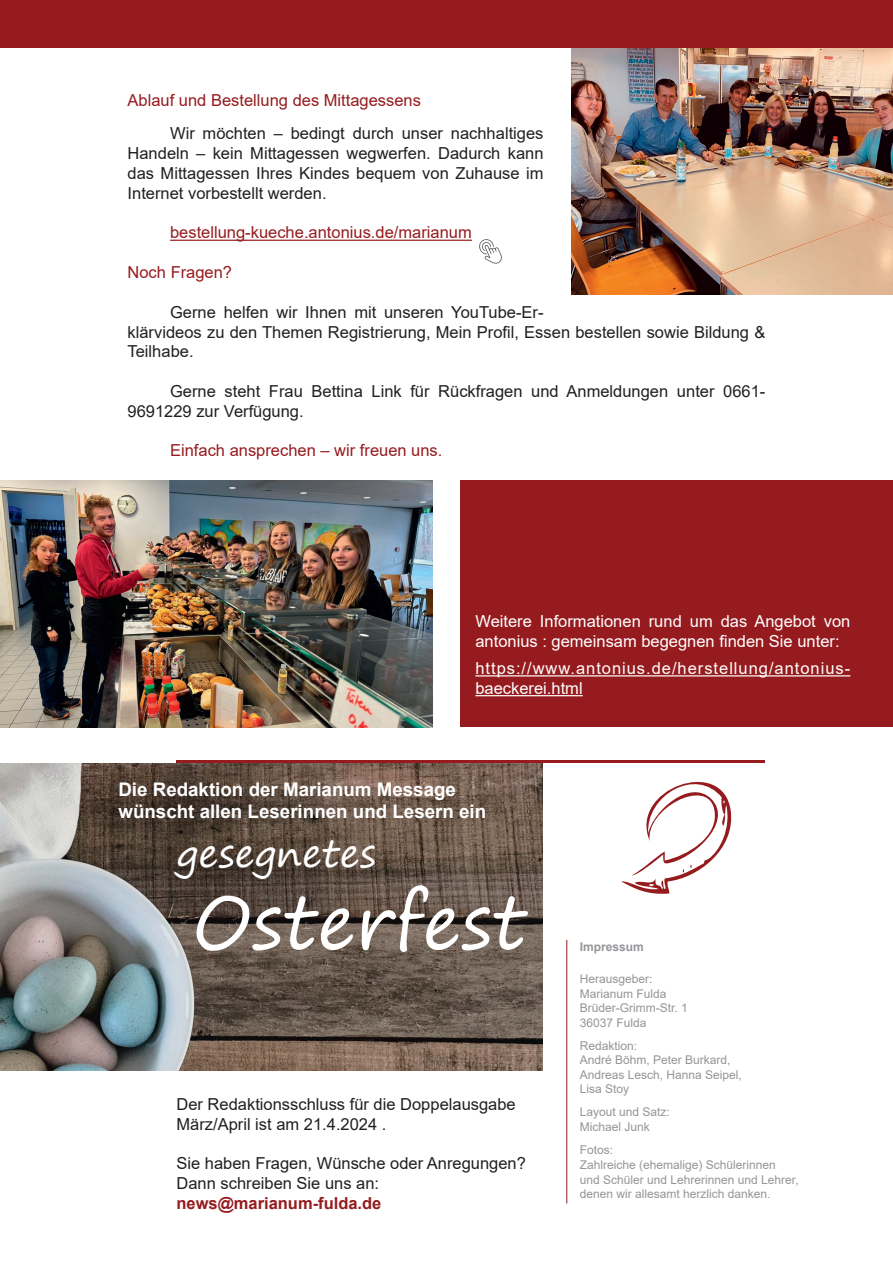
<style>
.page{position:relative;width:893px;height:1263px;background:#fff}
.page>*{position:absolute;margin:0;border:0;box-sizing:border-box;transform-origin:0 0}
.t1{font:73.5px "Segoe Print";color:#fff}
.t2{font:38.4px "Segoe Print";color:#fff}
.t3{font:700 18.75px/22.5px "Arial";color:#fff}
.t4{font:16.5px/19.8px "Arial";color:#231f20}
.t5{font:16.5px "Arial";color:#961b1e}
.t6{font:16.5px/19.8px "Arial";color:#fff}
.t7{font:16.5px/19.8px "Arial";letter-spacing:.06em;color:#fff}
.t8{font:700 16.5px "Arial";color:#961b1e}
.t9{font:12px/14.7px "Arial";color:#939598}
.t10{font:700 12px "Arial";color:#939598}
</style>
<div class="page">
<hr style="left:170px;top:240px;width:302px;height:1px;background:#961b1e">
<img style="left:571px;top:48px;width:322px;height:246px">
<div style="left:0;top:0;width:893px;height:48px;background:#961b1e"></div>
<div style="left:460px;top:480px;width:433px;height:247px;background:#961b1e"></div>
<img style="left:0;top:480px;width:433px;height:247px">
<hr style="left:475px;top:675px;width:375px;height:1px;background:#fff">
<hr style="left:475px;top:695px;width:108px;height:1px;background:#fff">
<hr style="left:566px;top:940px;width:1px;height:263px;background:#961b1e">
<hr style="left:176px;top:760px;width:589px;height:3px;background:#961b1e">
<img style="left:0;top:763px;width:543px;height:307px">
<svg style="left:621px;top:781px;width:111px;height:113px"></svg>
<svg style="left:479px;top:239px;width:23px;height:25px"></svg>
<p class="t5" style="left:128px;top:88px;width:295px">Ablauf und Bestellung des Mittagessens</p>
<p class="t4" style="left:128px;top:124px;width:417px;text-align:justify;text-indent:43px">Wir möchten – bedingt durch unser nachhaltiges Handeln – kein Mittagessen wegwerfen. Dadurch kann das Mittagessen Ihres Kindes bequem von Zuhause im Internet vorbestellt werden.</p>
<p class="t5" style="left:170px;top:221px;width:303px">bestellung-kueche.antonius.de/marianum</p>
<p class="t5" style="left:128px;top:261px;width:106px">Noch Fragen?</p>
<p class="t4" style="left:170px;top:302px;width:375px">Gerne helfen wir Ihnen mit unseren YouTube-Er-</p>
<p class="t4" style="left:128px;top:322px;width:639px">klärvideos zu den Themen Registrierung, Mein Profil, Essen bestellen sowie Bildung &amp;<br>Teilhabe.</p>
<p class="t4" style="left:128px;top:381px;width:639px;text-indent:43px">Gerne steht Frau Bettina Link für Rückfragen und Anmeldungen unter 0661-<br>9691229 zur Verfügung.</p>
<p class="t5" style="left:170px;top:439px;width:274px">Einfach ansprechen – wir freuen uns.</p>
<p class="t6" style="left:475px;top:611px;width:377px">Weitere Informationen rund um das Angebot von antonius : gemeinsam begegnen finden Sie unter:</p>
<p class="t7" style="left:475px;top:658px;width:376px">https://www.antonius.de/herstellung/antonius&shy;baeckerei.html</p>
<p class="t3" style="left:118px;top:778px;width:369px">Die Redaktion der Marianum Message wünscht allen Leserinnen und Lesern ein</p>
<h2 class="t2" style="left:176px;top:819px;width:201px">gesegnetes</h2>
<h1 class="t1" style="left:193px;top:856px;width:335px">Osterfest</h1>
<p class="t4" style="left:176px;top:1094px;width:341px">Der Redaktionsschluss für die Doppelausgabe<br>März/April ist am 21.4.2024 .</p>
<p class="t4" style="left:176px;top:1153px;width:351px">Sie haben Fragen, Wünsche oder Anregungen?<br>Dann schreiben Sie uns an:</p>
<p class="t8" style="left:176px;top:1191px;width:206px">news@marianum-fulda.de</p>
<p class="t10" style="left:580px;top:939px;width:66px">Impressum</p>
<p class="t9" style="left:580px;top:971px;width:110px">Herausgeber:<br>Marianum Fulda<br>Brüder-Grimm-Str. 1<br>36037 Fulda</p>
<p class="t9" style="left:580px;top:1038px;width:164px">Redaktion:<br>André Böhm, Peter Burkard,<br>Andreas Lesch, Hanna Seipel,<br>Lisa Stoy</p>
<p class="t9" style="left:580px;top:1104px;width:92px;line-height:15.3px">Layout und Satz:<br>Michael Junk</p>
<p class="t9" style="left:580px;top:1142px;width:220px">Fotos:<br>Zahlreiche (ehemalige) Schülerinnen und Schüler und Lehrerinnen und Lehrer, denen wir allesamt herzlich danken.</p>
</div>
